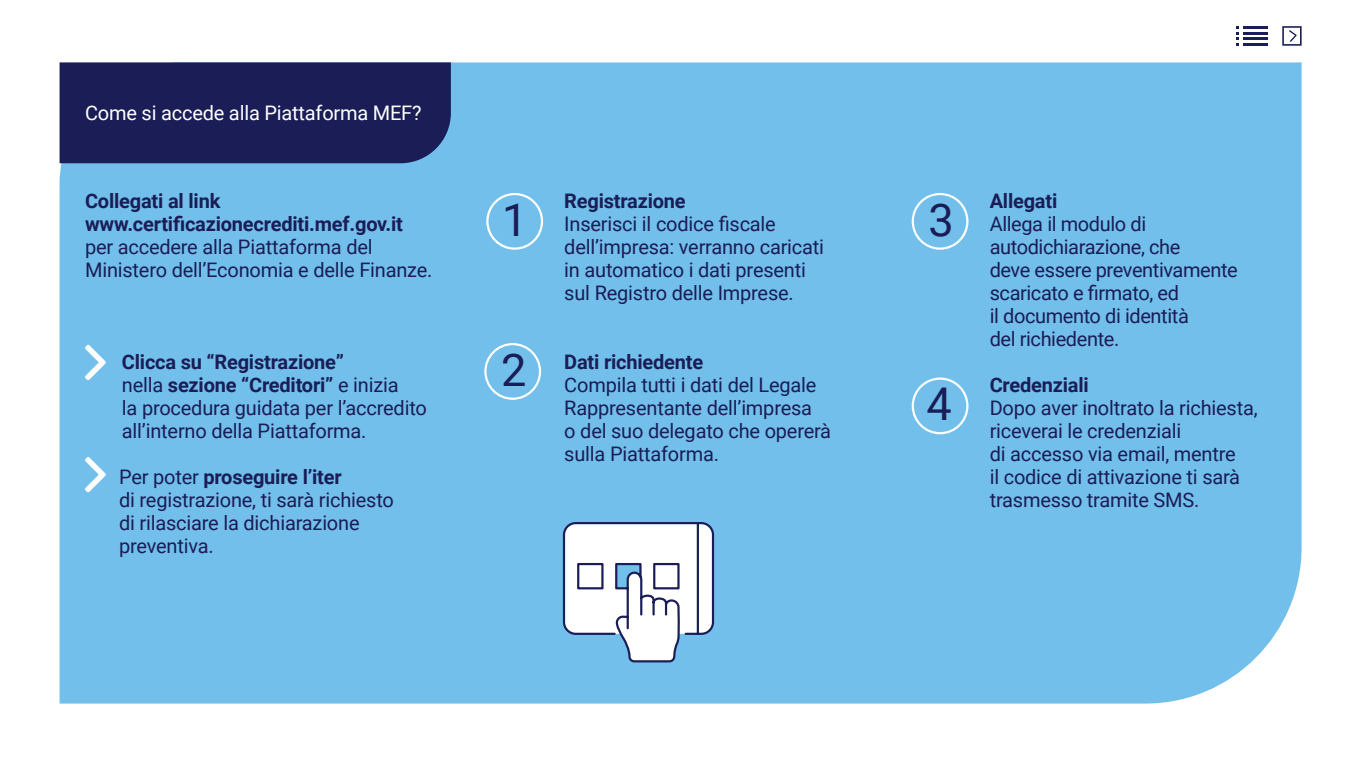
<style>
.page{position:relative;width:1364px;height:766px;background:#fff}
.page>*{position:absolute;margin:0;border:0;box-sizing:border-box;transform-origin:0 0}
.t1{font:45.1px "Roboto";color:#1a1d56}
.t2{font:20px/23px "Roboto";letter-spacing:-.01em;color:#1a1d56}
.t3{font:700 20px/23px "Roboto";letter-spacing:-.01em;color:#1a1d56}
.t4{font:20px "Roboto";letter-spacing:-.01em;color:#fff}
.s1{font-weight:700}
</style>
<div class="page">
<div style="left:60px;top:62px;width:1241px;height:641px;background:#72bfeb"></div>
<div style="left:60px;top:62px;width:391px;height:101px;background:#1a1d56"></div>
<div style="left:1282px;top:26px;width:19px;height:20px;border:2px solid #1a1d56"></div>
<svg style="left:1289px;top:30px;width:8px;height:12px"></svg>
<div style="left:486px;top:193px;width:57px;height:57px;border:2px solid #fff;border-radius:50%"></div>
<div style="left:484px;top:343px;width:57px;height:56px;border:2px solid #fff;border-radius:50%"></div>
<svg style="left:85px;top:345px;width:21px;height:35px"></svg>
<svg style="left:85px;top:457px;width:21px;height:35px"></svg>
<div style="left:911px;top:193px;width:57px;height:57px;border:2px solid #fff;border-radius:50%"></div>
<div style="left:911px;top:377px;width:57px;height:57px;border:2px solid #fff;border-radius:50%"></div>
<svg style="left:562px;top:520px;width:153px;height:143px"></svg>
<hr style="left:1242px;top:26px;width:25px;height:3px;background:#1a1d56">
<hr style="left:1242px;top:32px;width:25px;height:2px;background:#1a1d56">
<hr style="left:1242px;top:37px;width:25px;height:3px;background:#1a1d56">
<hr style="left:1242px;top:43px;width:25px;height:3px;background:#1a1d56">
<svg style="left:1236px;top:26px;width:3px;height:20px"></svg>
<p class="t4" style="left:85px;top:99px;width:338px">Come si accede alla Piattaforma MEF?</p>
<p class="t3" style="left:85px;top:188px;width:319px">Collegati al link www.certificazionecrediti.mef.gov.it</p>
<p class="t2" style="left:85px;top:234px;width:349px">per accedere alla Piattaforma del<br>Ministero dell’Economia e delle Finanze.</p>
<p class="t2" style="left:122px;top:349px;width:306px"><span class="s1">Clicca su “Registrazione”<br></span>nella <span class="s1">sezione “Creditori”</span> e inizia<br>la procedura guidata per l’accredito all’interno della Piattaforma.</p>
<p class="t2" style="left:119px;top:464px;width:276px">Per poter <span class="s1">proseguire l’iter<br></span>di registrazione, ti sarà richiesto di rilasciare la dichiarazione preventiva.</p>
<h1 class="t1" style="left:502px;top:188px;width:27px">1</h1>
<h1 class="t1" style="left:501px;top:338px;width:27px">2</h1>
<p class="t3" style="left:564px;top:188px;width:123px">Registrazione</p>
<p class="t2" style="left:564px;top:211px;width:261px">Inserisci il codice fiscale dell’impresa: verranno caricati in automatico i dati presenti sul Registro delle Imprese.</p>
<p class="t3" style="left:564px;top:349px;width:140px">Dati richiedente</p>
<p class="t2" style="left:564px;top:372px;width:268px">Compila tutti i dati del Legale<br>Rappresentante dell’impresa<br>o del suo delegato che opererà sulla Piattaforma.</p>
<h1 class="t1" style="left:928px;top:188px;width:27px">3</h1>
<h1 class="t1" style="left:926px;top:372px;width:27px">4</h1>
<p class="t3" style="left:989px;top:188px;width:69px">Allegati</p>
<p class="t2" style="left:989px;top:211px;width:250px">Allega il modulo di autodichiarazione, che<br>deve essere preventivamente scaricato e firmato, ed<br>il documento di identità<br>del richiedente.</p>
<p class="t3" style="left:989px;top:372px;width:101px">Credenziali</p>
<p class="t2" style="left:989px;top:395px;width:269px">Dopo aver inoltrato la richiesta, riceverai le credenziali<br>di accesso via email, mentre<br>il codice di attivazione ti sarà trasmesso tramite SMS.</p>
</div>
